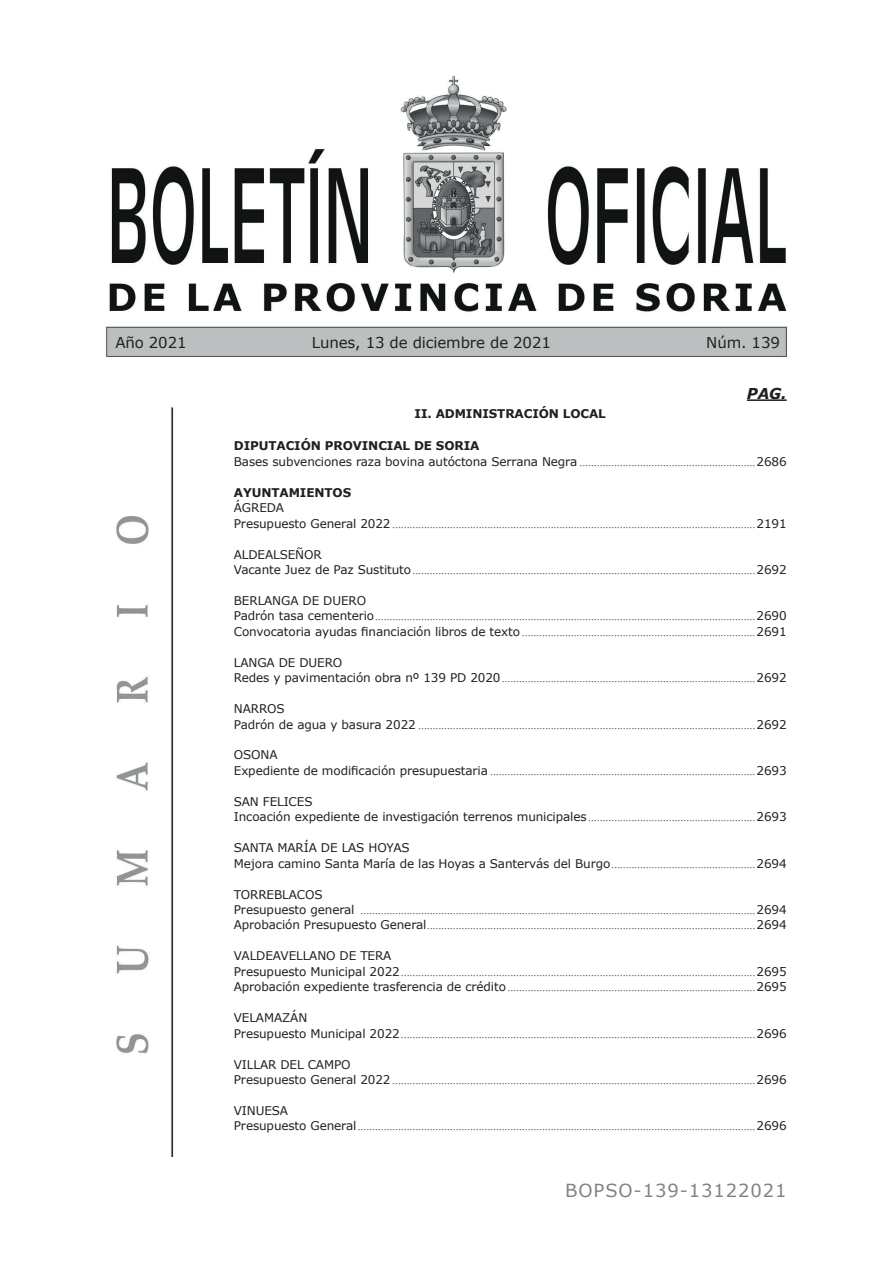
<style>
.page{position:relative;width:893px;height:1263px;background:#fff}
.page>*{position:absolute;margin:0;border:0;box-sizing:border-box;transform-origin:0 0}
.t1{font:18px "Verdana";letter-spacing:.05em;color:#808285}
.t2{font:15px "Verdana";letter-spacing:-.01em;color:#231f20}
.t3{font:italic 700 15px "Verdana";color:#231f20}
.t4{font:12px/15.5px "Times New Roman";color:#231f20}
.t5{font:12px/15.5px "Verdana";letter-spacing:-.01em;color:#231f20}
.t6{font:700 12px "Verdana";letter-spacing:-.01em;color:#231f20}
.s1{font-family:"Verdana"}
.s2{font-family:"Times New Roman"}
</style>
<div class="page">
<img style="left:106px;top:76px;width:681px;height:1081px">
<hr style="left:747px;top:399px;width:40px;height:2px;background:#231f20">
<p class="t2" style="left:115px;top:333px;width:73px">Año 2021</p>
<p class="t2" style="left:312px;top:333px;width:241px">Lunes, 13 de diciembre de 2021</p>
<p class="t2" style="left:706px;top:333px;width:75px">Núm. 139</p>
<p class="t3" style="left:747px;top:384px;width:41px">PAG.</p>
<p class="t6" style="left:415px;top:406px;width:193px">II. ADMINISTRACIÓN LOCAL</p>
<p class="t6" style="left:234px;top:438px;width:247px">DIPUTACIÓN PROVINCIAL DE SORIA</p>
<p class="t4" style="left:234px;top:454px;width:554px"><span class="s1">Bases subvenciones raza bovina autóctona Serrana Negra</span> .............................................................<span class="s1">2686</span></p>
<p class="t6" style="left:234px;top:485px;width:119px">AYUNTAMIENTOS</p>
<p class="t5" style="left:234px;top:500px;width:52px">ÁGREDA</p>
<p class="t4" style="left:234px;top:516px;width:554px"><span class="s1">Presupuesto General 2022</span> ..............................................................................................................................<span class="s1">2191</span></p>
<p class="t5" style="left:234px;top:546px;width:89px">ALDEALSEÑOR</p>
<p class="t4" style="left:234px;top:562px;width:554px"><span class="s1">Vacante Juez de Paz Sustituto</span>.......................................................................................................................<span class="s1">2692</span></p>
<p class="t5" style="left:234px;top:592px;width:134px">BERLANGA DE DUERO</p>
<p class="t4" style="left:234px;top:608px;width:554px"><span class="s1">Padrón tasa cementerio</span>....................................................................................................................................<span class="s1">2690<br>Convocatoria ayudas financiación libros de texto</span>.................................................................................<span class="s1">2691</span></p>
<p class="t5" style="left:234px;top:654px;width:110px">LANGA DE DUERO</p>
<p class="t4" style="left:234px;top:670px;width:554px"><span class="s1">Redes y pavimentación obra nº 139 PD 2020</span>........................................................................................<span class="s1">2692</span></p>
<p class="t5" style="left:234px;top:701px;width:52px">NARROS</p>
<p class="t4" style="left:234px;top:717px;width:554px"><span class="s1">Padrón de agua y basura 2022</span> .....................................................................................................................<span class="s1">2692</span></p>
<p class="t5" style="left:234px;top:747px;width:45px">OSONA</p>
<p class="t4" style="left:234px;top:763px;width:554px"><span class="s1">Expediente de modificación presupuestaria</span> ............................................................................................<span class="s1">2693</span></p>
<p class="t5" style="left:234px;top:793px;width:80px">SAN FELICES</p>
<p class="t4" style="left:234px;top:809px;width:554px"><span class="s1">Incoación expediente de investigación terrenos municipales</span>..........................................................<span class="s1">2693</span></p>
<p class="t5" style="left:234px;top:840px;width:554px">SANTA MARÍA DE LAS HOYAS<br>Mejora camino Santa María de las Hoyas a Santervás del Burgo<span class="s2">..................................................</span>2694</p>
<p class="t5" style="left:234px;top:886px;width:90px">TORREBLACOS</p>
<p class="t4" style="left:234px;top:902px;width:554px"><span class="s1">Presupuesto general</span> .........................................................................................................................................<span class="s1">2694<br>Aprobación Presupuesto General</span>..................................................................................................................<span class="s1">2694</span></p>
<p class="t5" style="left:234px;top:948px;width:159px">VALDEAVELLANO DE TERA</p>
<p class="t4" style="left:234px;top:964px;width:554px"><span class="s1">Presupuesto Municipal 2022</span>...........................................................................................................................<span class="s1">2695<br>Aprobación expediente trasferencia de crédito</span>......................................................................................<span class="s1">2695</span></p>
<p class="t5" style="left:234px;top:1010px;width:75px">VELAMAZÁN</p>
<p class="t4" style="left:234px;top:1026px;width:554px"><span class="s1">Presupuesto Municipal 2022</span>...........................................................................................................................<span class="s1">2696</span></p>
<p class="t5" style="left:234px;top:1056px;width:118px">VILLAR DEL CAMPO</p>
<p class="t4" style="left:234px;top:1072px;width:554px"><span class="s1">Presupuesto General 2022</span> ..............................................................................................................................<span class="s1">2696</span></p>
<p class="t5" style="left:234px;top:1102px;width:56px">VINUESA</p>
<p class="t4" style="left:234px;top:1118px;width:554px"><span class="s1">Presupuesto General</span>..........................................................................................................................................<span class="s1">2696</span></p>
<h1 class="t1" style="left:565px;top:1179px;width:223px">BOPSO-139-13122021</h1>
</div>
